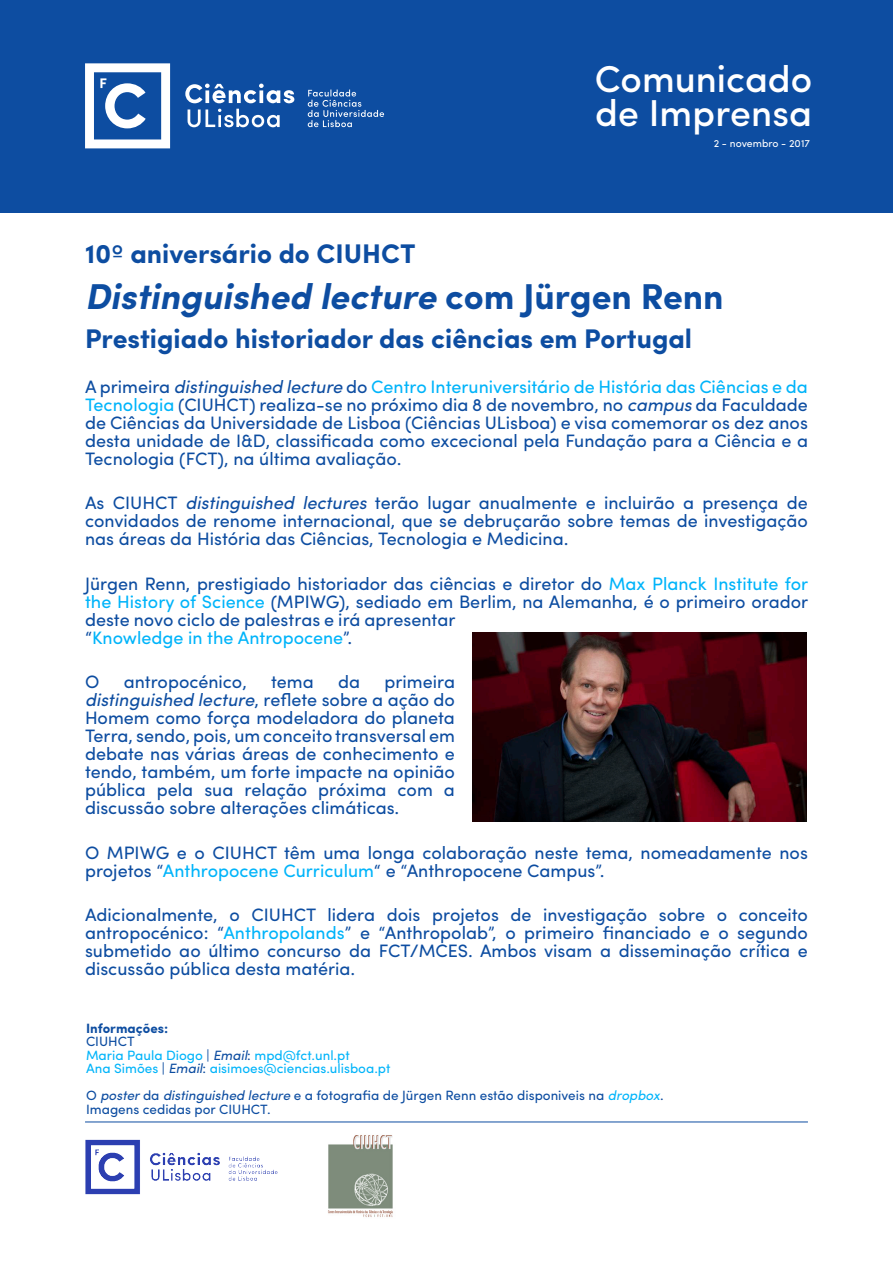
<style>
.page{position:relative;width:893px;height:1263px;background:#fff}
.page>*{position:absolute;margin:0;border:0;box-sizing:border-box;transform-origin:0 0}
.t1{font:500 37.5px "Sofia Pro";color:#fff}
.t2{font:italic 700 36px "Sofia Pro";color:#0d4da1}
.t3{font:700 27px "Sofia Pro";color:#0d4da1}
.t4{font:18px/18px "Sofia Pro";color:#0d4da1;text-align:justify}
.t5{font:13.5px "Sofia Pro";color:#0d4da1}
.t6{font:13.5px "Sofia Pro";color:#00b4fa}
.t7{font:700 13.5px "Sofia Pro";color:#0d4da1}
.t8{font:10.5px "Sofia Pro";color:#fff}
.s1{font-style:normal}
.s2{font-style:italic}
.s3{color:#00b4fa}
.s4{color:#0d4da1}
.s5{font-style:italic;color:#0d4da1}
.s6{font-style:italic;color:#00b4fa}
</style>
<div class="page">
<div style="left:0;top:0;width:893px;height:212px;background:#0d4da1"></div>
<svg style="left:308px;top:90px;width:76px;height:37px"></svg>
<svg style="left:188px;top:109px;width:92px;height:18px"></svg>
<svg style="left:185px;top:84px;width:109px;height:19px"></svg>
<svg style="left:85px;top:63px;width:85px;height:85px"></svg>
<hr style="left:85px;top:1121px;width:723px;height:1px;background:#0d4da1">
<img style="left:85px;top:1139px;width:193px;height:56px">
<img style="left:472px;top:633px;width:335px;height:189px">
<img style="left:328px;top:1135px;width:65px;height:82px">
<p class="t1" style="left:595px;top:51px;width:219px">Comunicado</p>
<p class="t1" style="left:595px;top:85px;width:219px">de Imprensa</p>
<p class="t8" style="left:714px;top:136px;width:98px">2 - novembro - 2017</p>
<p class="t3" style="left:85px;top:233px;width:332px">10º aniversário do CIUHCT</p>
<p class="t2" style="left:85px;top:269px;width:640px">Distinguished lecture <span class="s1">com Jürgen Renn</span></p>
<p class="t3" style="left:85px;top:318px;width:609px">Prestigiado historiador das ciências em Portugal</p>
<p class="t4" style="left:85px;top:376px;width:724px">A primeira <span class="s2">distinguished lecture</span> do <span class="s3">Centro Interuniversitário de História das Ciências e da Tecnologia</span> (CIUHCT) realiza-se no próximo dia 8 de novembro, no <span class="s2">campus</span> da Faculdade de Ciências da Universidade de Lisboa (Ciências ULisboa) e visa comemorar os dez anos desta unidade de I&amp;D, classificada como excecional pela Fundação para a Ciência e a Tecnologia (FCT), na última avaliação.</p>
<p class="t4" style="left:85px;top:492px;width:724px">As CIUHCT <span class="s2">distinguished lectures</span> terão lugar anualmente e incluirão a presença de convidados de renome internacional, que se debruçarão sobre temas de investigação nas áreas da História das Ciências, Tecnologia e Medicina.</p>
<p class="t4" style="left:85px;top:573px;width:725px;text-align:left">Jürgen Renn, prestigiado historiador das ciências e diretor do <span class="s3">Max Planck Institute for the History of Science</span> (MPIWG), sediado em Berlim, na Alemanha, é o primeiro orador deste novo ciclo de palestras e irá apresentar<br>“<span class="s3">Knowledge in the Antropocene</span>”.</p>
<p class="t4" style="left:85px;top:671px;width:16px">O</p>
<p class="t4" style="left:124px;top:671px;width:125px">antropocénico,</p>
<p class="t4" style="left:271px;top:671px;width:44px">tema</p>
<p class="t4" style="left:338px;top:671px;width:24px">da</p>
<p class="t4" style="left:85px;top:671px;width:371px;text-indent:299px">primeira <span class="s2">distinguished lecture</span>, reflete sobre a ação do Homem como força modeladora do planeta Terra, sendo, pois, um conceito transversal em debate nas várias áreas de conhecimento e tendo, também, um forte impacte na opinião pública pela sua relação próxima com a discussão sobre alterações climáticas.</p>
<p class="t4" style="left:85px;top:842px;width:724px">O MPIWG e o CIUHCT têm uma longa colaboração neste tema, nomeadamente nos projetos “<span class="s3">Anthropocene Curriculum</span>“ e “Anthropocene Campus”.</p>
<p class="t4" style="left:85px;top:904px;width:724px">Adicionalmente, o CIUHCT lidera dois projetos de investigação sobre o conceito antropocénico: “<span class="s3">Anthropolands</span>” e “Anthropolab”, o primeiro financiado e o segundo submetido ao último concurso da FCT/MCES. Ambos visam a disseminação crítica e discussão pública desta matéria.</p>
<p class="t7" style="left:86px;top:1017px;width:84px">Informações:</p>
<p class="t5" style="left:86px;top:1031px;width:50px">CIUHCT</p>
<p class="t6" style="left:86px;top:1045px;width:265px">Maria Paula Diogo <span class="s4">|</span> <span class="s5">Email</span><span class="s4">:</span> mpd@fct.unl.pt</p>
<p class="t6" style="left:86px;top:1058px;width:306px">Ana Simões <span class="s4">|</span> <span class="s5">Email</span><span class="s4">:</span> aisimoes@ciencias.ulisboa.pt</p>
<p class="t5" style="left:86px;top:1085px;width:579px">O <span class="s2">poster</span> da <span class="s2">distinguished lecture</span> e a fotografia de Jürgen Renn estão disponiveis na <span class="s6">dropbox</span>.</p>
<p class="t5" style="left:86px;top:1099px;width:186px">Imagens cedidas por CIUHCT.</p>
</div>
